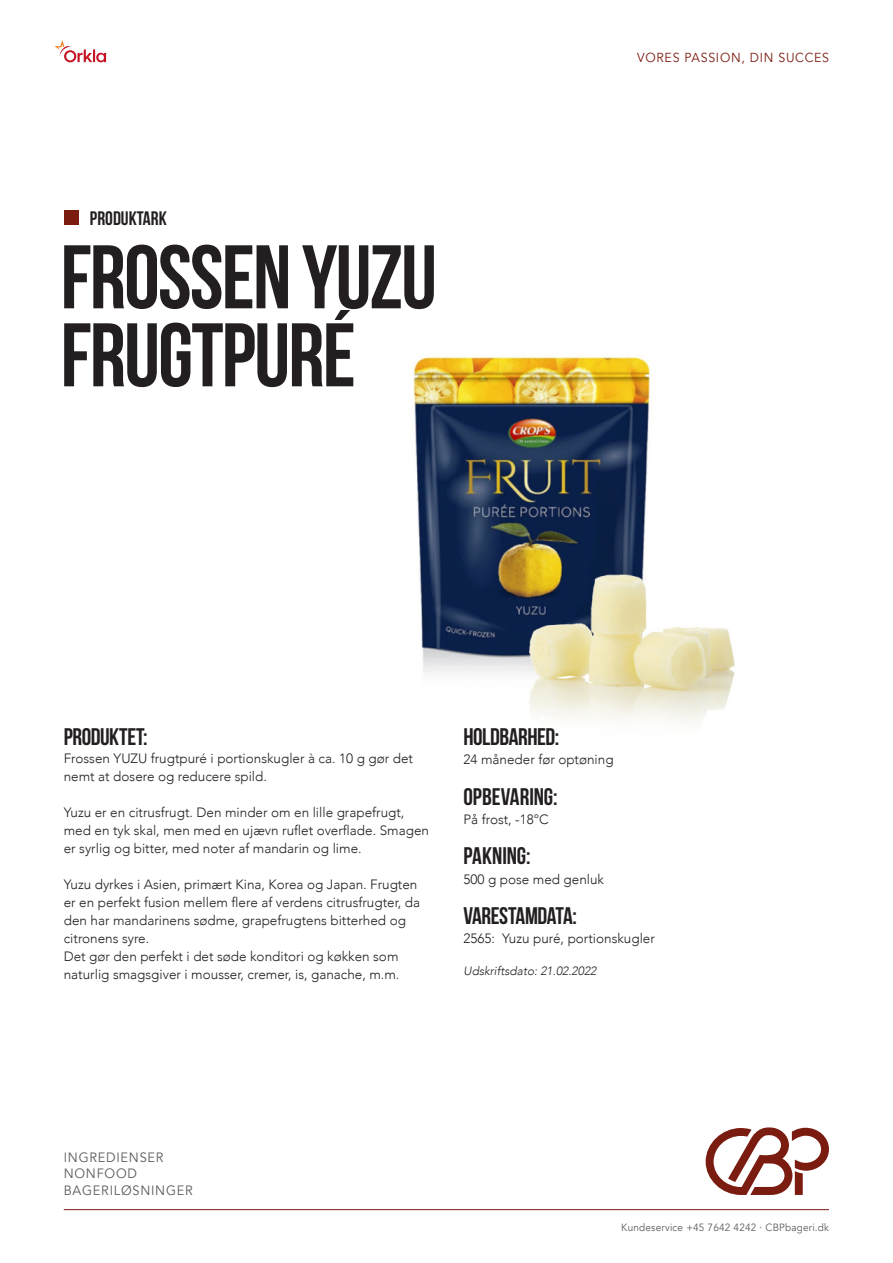
<style>
.page{position:relative;width:893px;height:1263px;background:#fff}
.page>*{position:absolute;margin:0;border:0;box-sizing:border-box;transform-origin:0 0}
.Overskrift{font:700 90px "Bebas Neue";letter-spacing:-.02em;color:#231f20}
.Mellemrubrik{font:700 24px "Bebas Neue";letter-spacing:-.015em;color:#231f20}
.Brødtekst{font:700 24px "Bebas Neue";letter-spacing:-.015em;color:#231f20}
.t1{font:700 19.5px "Bebas Neue";color:#231f20}
.Brødtekst-2{font:300 13.5px/18px "Avenir";color:#231f20}
.t2{font:13.5px "Avenir";letter-spacing:.06em;color:#585a5c;scale:.95 1}
.t3{font:13.05px "Avenir";letter-spacing:.06em;color:#7b1c11;scale:.95 1}
.Brødtekst_Italic{font:italic 300 12px "Avenir";color:#231f20}
.t4{font:10.5px "Avenir";letter-spacing:.02em;color:#585a5c;scale:.95 1}
</style>
<div class="page">
<img style="left:413px;top:356px;width:322px;height:368px">
<div style="left:64px;top:210px;width:15px;height:15px;background:#7b1c11"></div>
<svg style="left:55px;top:40px;width:51px;height:22px"></svg>
<hr style="left:64px;top:1209px;width:765px;height:1px;background:#7b1c11">
<svg style="left:706px;top:1127px;width:123px;height:68px"></svg>
<p class="t1" style="left:90px;top:208px;width:78px">PRODUKTARK</p>
<p class="Overskrift" style="left:61px;top:228px;width:378px">FROSSEN YUZU</p>
<p class="Overskrift" style="left:61px;top:306px;width:297px">FRUGTPURÉ</p>
<p class="t3" style="left:637px;top:50px;width:204px">VORES PASSION, DIN SUCCES</p>
<p class="Brødtekst" style="left:64px;top:723px;width:85px">PRODUKTET:</p>
<p class="Brødtekst-2" style="left:64px;top:749px;width:351px">Frossen YUZU frugtpuré i portionskugler à ca. 10 g gør det nemt at dosere og reducere spild.</p>
<p class="Brødtekst-2" style="left:64px;top:803px;width:367px">Yuzu er en citrusfrugt. Den minder om en lille grapefrugt, med en tyk skal, men med en ujævn ruflet overflade. Smagen er syrlig og bitter, med noter af mandarin og lime.</p>
<p class="Brødtekst-2" style="left:64px;top:875px;width:358px">Yuzu dyrkes i Asien, primært Kina, Korea og Japan. Frugten er en perfekt fusion mellem flere af verdens citrusfrugter, da den har mandarinens sødme, grapefrugtens bitterhed og citronens syre.</p>
<p class="Brødtekst-2" style="left:64px;top:947px;width:337px">Det gør den perfekt i det søde konditori og køkken som naturlig smagsgiver i mousser, cremer, is, ganache, m.m.</p>
<p class="Mellemrubrik" style="left:463px;top:723px;width:97px">HOLDBARHED:</p>
<p class="Brødtekst-2" style="left:463px;top:750px;width:152px">24 måneder før optøning</p>
<p class="Mellemrubrik" style="left:463px;top:783px;width:96px">OPBEVARING:</p>
<p class="Brødtekst-2" style="left:463px;top:810px;width:87px">På frost, -18°C</p>
<p class="Mellemrubrik" style="left:463px;top:843px;width:69px">PAKNING:</p>
<p class="Brødtekst-2" style="left:463px;top:870px;width:142px">500 g pose med genluk</p>
<p class="Mellemrubrik" style="left:463px;top:903px;width:115px">VARESTAMDATA:</p>
<p class="Brødtekst-2" style="left:463px;top:930px;width:193px">2565: Yuzu puré, portionskugler</p>
<p class="Brødtekst_Italic" style="left:463px;top:964px;width:135px">Udskriftsdato: 21.02.2022</p>
<p class="t2" style="left:64px;top:1149px;width:107px">INGREDIENSER</p>
<p class="t2" style="left:64px;top:1166px;width:79px">NONFOOD</p>
<p class="t2" style="left:64px;top:1182px;width:137px">BAGERILØSNINGER</p>
<p class="t4" style="left:621px;top:1221px;width:220px">Kundeservice +45 7642 4242 · CBPbageri.dk</p>
</div>
